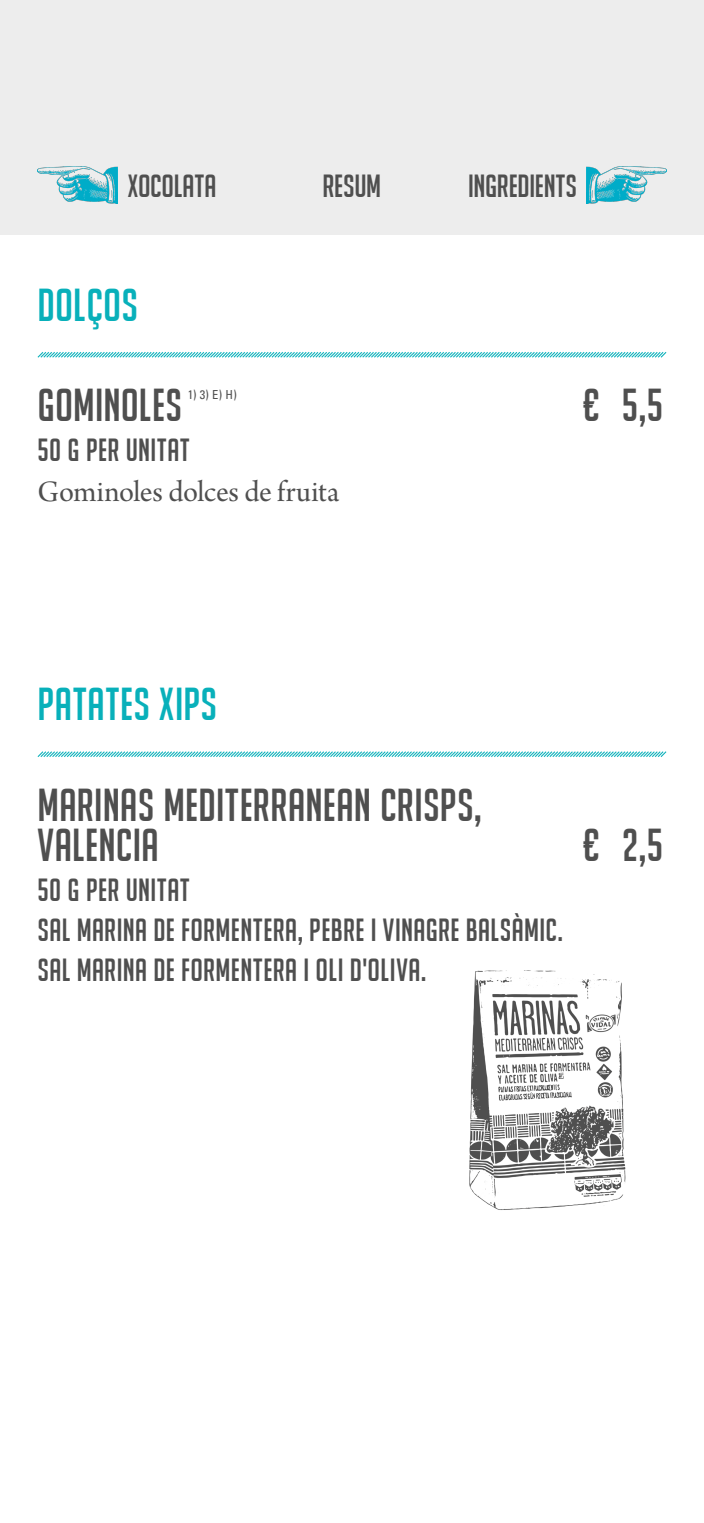
<style>
.page{position:relative;width:704px;height:1523px;background:#fff}
.page>*{position:absolute;margin:0;border:0;box-sizing:border-box;transform-origin:0 0}
.t1{font:45px/40px "Big Noodle Titling";letter-spacing:.005em;color:#4f4f4f}
.t2{font:45px "Big Noodle Titling";letter-spacing:.01em;color:#08b0ba}
.t3{font:31.25px/40px "Big Noodle Titling";letter-spacing:.01em;color:#4f4f4f}
.t4{font:31.25px "Arno Pro Subhead";letter-spacing:-.005em;color:#4f4f4f}
.t5{font:condensed 12.38px "Univers LT Std";color:#4f4f4f}
</style>
<div class="page">
<img style="left:469px;top:970px;width:157px;height:240px">
<svg style="left:37px;top:352px;width:630px;height:6px;background:#91dbe0"></svg>
<svg style="left:37px;top:751px;width:630px;height:6px;background:#91dbe0"></svg>
<div style="left:0;top:0;width:703px;height:234px;background:#ededed"></div>
<img style="left:586px;top:167px;width:80px;height:37px">
<img style="left:38px;top:167px;width:79px;height:37px">
<p class="t3" style="left:128px;top:165px;width:90px">XOCOLATA</p>
<p class="t3" style="left:322px;top:165px;width:60px">RESUM</p>
<p class="t3" style="left:468px;top:165px;width:110px">INGREDIENTS</p>
<h1 class="t2" style="left:38px;top:280px;width:102px">DOLÇOS</h1>
<h1 class="t1" style="left:38px;top:385px;width:146px">GOMINOLES</h1>
<p class="t5" style="left:188px;top:387px;width:50px">1) 3) E) H)</p>
<h1 class="t1" style="left:583px;top:385px;width:81px">€ 5,5</h1>
<p class="t3" style="left:38px;top:430px;width:153px">50 G PER UNITAT</p>
<p class="t4" style="left:38px;top:474px;width:303px">Gominoles dolces de fruita</p>
<h1 class="t2" style="left:38px;top:680px;width:181px">PATATES XIPS</h1>
<h1 class="t1" style="left:38px;top:784px;width:445px">MARINAS MEDITERRANEAN CRISPS,<br>VALENCIA</h1>
<p class="t3" style="left:38px;top:869px;width:526px">50 G PER UNITAT<br>SAL MARINA DE FORMENTERA, PEBRE I VINAGRE BALSÀMIC.<br>SAL MARINA DE FORMENTERA I OLI D'OLIVA.</p>
<h1 class="t1" style="left:583px;top:824px;width:81px">€ 2,5</h1>
</div>
